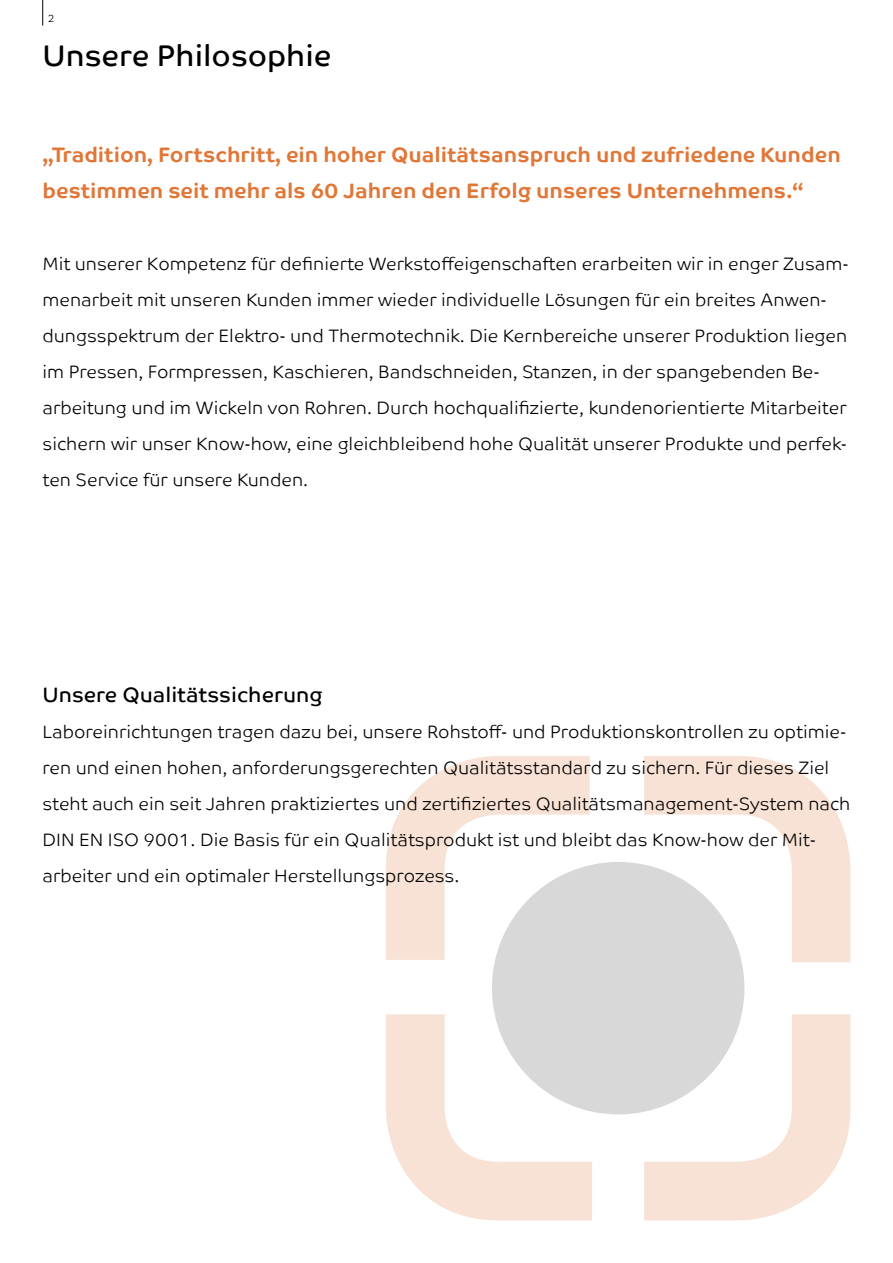
<style>
.page{position:relative;width:893px;height:1263px;background:#fff}
.page>*{position:absolute;margin:0;border:0;box-sizing:border-box;transform-origin:0 0}
.t1{font:30px "Co Text";color:#000}
.t2{font:700 21px/36px "Co Text";color:#e17737}
.t3{font:21px "Co Text";color:#000}
.t4{font:300 18px/36px "Co Text";color:#000}
.t5{font:300 10.5px "Co Text";color:#000}
</style>
<div class="page">
<svg style="left:42px;top:0;width:1px;height:26px"></svg>
<svg style="left:386px;top:756px;width:464px;height:464px"></svg>
<div style="left:492px;top:862px;width:252px;height:252px;background:#d8d8d8;border-radius:50%"></div>
<p class="t5" style="left:48px;top:12px;width:8px">2</p>
<h1 class="t1" style="left:43px;top:38px;width:291px">Unsere Philosophie</h1>
<p class="t2" style="left:43px;top:137px;width:800px">„Tradition, Fortschritt, ein hoher Qualitätsanspruch und zufriedene Kunden bestimmen seit mehr als 60 Jahren den Erfolg unseres Unternehmens.“</p>
<p class="t4" style="left:43px;top:246px;width:808px">Mit unserer Kompetenz für definierte Werkstoffeigenschaften erarbeiten wir in enger Zusam&shy;menarbeit mit unseren Kunden immer wieder individuelle Lösungen für ein breites Anwen&shy;dungsspektrum der Elektro- und Thermotechnik. Die Kernbereiche unserer Produktion liegen im Pressen, Formpressen, Kaschieren, Bandschneiden, Stanzen, in der spangebenden Be&shy;arbeitung und im Wickeln von Rohren. Durch hochqualifizierte, kundenorientierte Mitarbeiter sichern wir unser Know-how, eine gleichbleibend hohe Qualität unserer Produkte und perfek&shy;ten Service für unsere Kunden.</p>
<p class="t3" style="left:43px;top:682px;width:282px">Unsere Qualitätssicherung</p>
<p class="t4" style="left:43px;top:714px;width:809px">Laboreinrichtungen tragen dazu bei, unsere Rohstoff- und Produktionskontrollen zu optimie&shy;ren und einen hohen, anforderungsgerechten Qualitätsstandard zu sichern. Für dieses Ziel steht auch ein seit Jahren praktiziertes und zertifiziertes Qualitätsmanagement-System nach DIN EN ISO 9001. Die Basis für ein Qualitätsprodukt ist und bleibt das Know-how der Mit&shy;arbeiter und ein optimaler Herstellungsprozess.</p>
</div>
